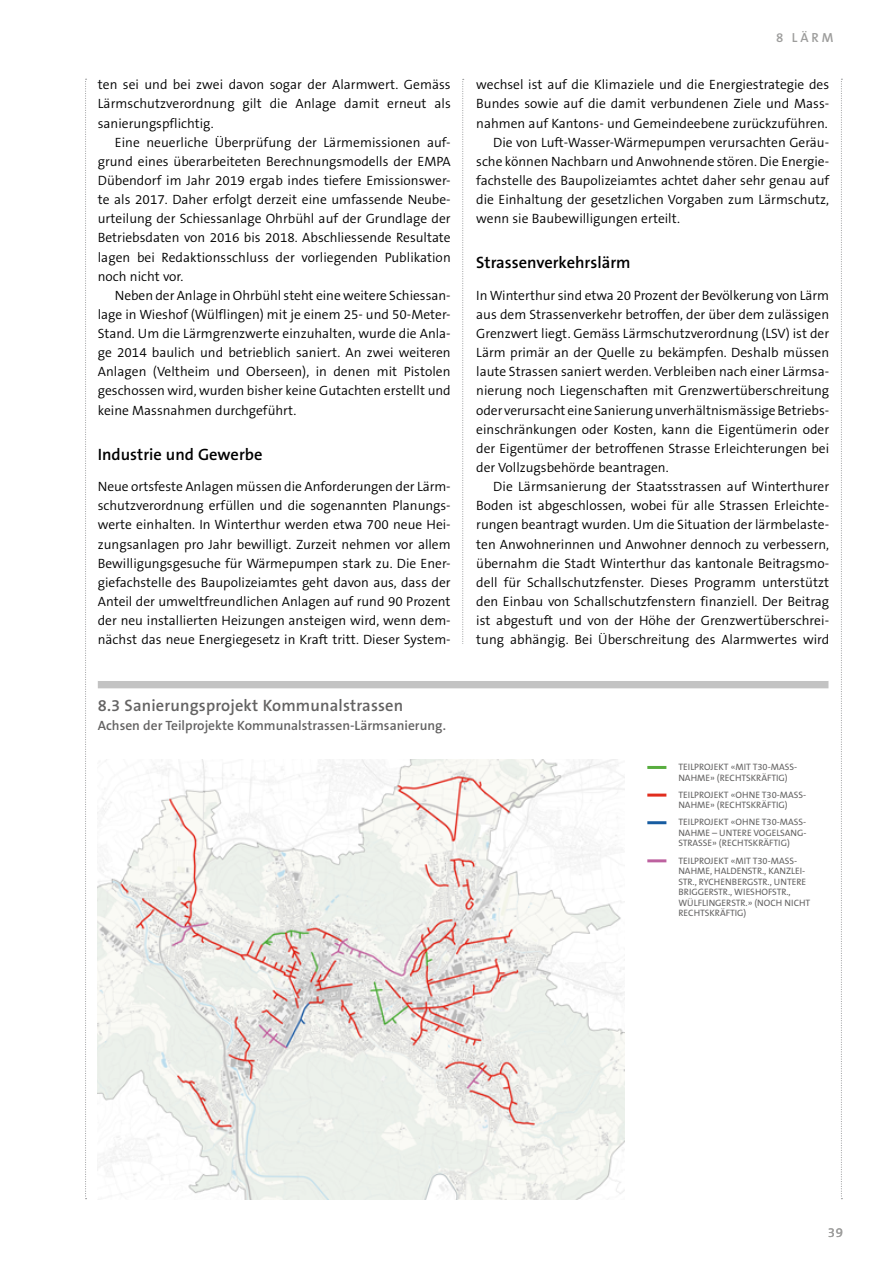
<style>
.page{position:relative;width:893px;height:1263px;background:#fff}
.page>*{position:absolute;margin:0;border:0;box-sizing:border-box;transform-origin:0 0}
.Zwischentitel_klein{font:600 16.5px "The Sans B6";color:#000}
.t1{font:600 16.5px "The Sans B6";letter-spacing:.01em;color:#646363}
.Lauftext_mit_Einzug{font:300 13.5px/19.2px "The Sans B4";color:#000;text-align:justify}
.Lauftext_ohne_Einzug{font:300 13.5px/19.2px "The Sans B4";color:#000;text-align:justify}
.t2{font:600 13.5px "The Sans B6";color:#646363}
.t3{font:600 13.2px "The Sans B6";color:#9d9d9c}
.t4{font:13.2px "The Sans B5 Plain";color:#9d9d9c}
.t5{font:9.3px/10.5px "The Sans B5 Plain";color:#646363}
</style>
<div class="page">
<svg style="left:85px;top:79px;width:2px;height:1120px"></svg>
<svg style="left:462px;top:79px;width:2px;height:565px"></svg>
<svg style="left:841px;top:79px;width:1px;height:1120px"></svg>
<img style="left:98px;top:759px;width:526px;height:440px">
<div style="left:98px;top:681px;width:730px;height:7px;background:#c3c3c3"></div>
<hr style="left:647px;top:766px;width:19px;height:3px;background:#58ad3f">
<hr style="left:647px;top:793px;width:19px;height:3px;background:#e12d1e">
<hr style="left:647px;top:821px;width:19px;height:3px;background:#175ca1">
<hr style="left:647px;top:859px;width:19px;height:3px;background:#bd619f">
<p class="Lauftext_mit_Einzug" style="left:98px;top:76px;width:355px">ten sei und bei zwei davon sogar der Alarmwert. Gemäss Lärmschutzverordnung gilt die Anlage damit erneut als sanierungspflichtig.</p>
<p class="Lauftext_mit_Einzug" style="left:98px;top:133px;width:354px;text-indent:17px">Eine neuerliche Überprüfung der Lärmemissionen auf&shy;grund eines überarbeiteten Berechnungsmodells der EMPA Dübendorf im Jahr 2019 ergab indes tiefere Emissionswer&shy;te als 2017. Daher erfolgt derzeit eine umfassende Neube&shy;urteilung der Schiessanlage Ohrbühl auf der Grundlage der Betriebsdaten von 2016 bis 2018. Abschliessende Resultate lagen bei Redaktionsschluss der vorliegenden Publikation noch nicht vor.</p>
<p class="Lauftext_mit_Einzug" style="left:98px;top:286px;width:354px;text-indent:17px">Neben der Anlage in Ohrbühl steht eine weitere Schiessan&shy;lage in Wieshof (Wülflingen) mit je einem 25- und 50-Meter-Stand. Um die Lärmgrenzwerte einzuhalten, wurde die Anla&shy;ge 2014 baulich und betrieblich saniert. An zwei weiteren Anlagen (Veltheim und Oberseen), in denen mit Pistolen geschossen wird, wurden bisher keine Gutachten erstellt und keine Massnahmen durchgeführt.</p>
<p class="Zwischentitel_klein" style="left:98px;top:445px;width:166px">Industrie und Gewerbe</p>
<p class="Lauftext_ohne_Einzug" style="left:98px;top:477px;width:354px">Neue ortsfeste Anlagen müssen die Anforderungen der Lärm&shy;schutzverordnung erfüllen und die sogenannten Planungs&shy;werte einhalten. In Winterthur werden etwa 700 neue Hei&shy;zungsanlagen pro Jahr bewilligt. Zurzeit nehmen vor allem Bewilligungsgesuche für Wärmepumpen stark zu. Die Ener&shy;giefachstelle des Baupolizeiamtes geht davon aus, dass der Anteil der umweltfreundlichen Anlagen auf rund 90 Prozent der neu installierten Heizungen ansteigen wird, wenn dem&shy;nächst das neue Energiegesetz in Kraft tritt. Dieser System-</p>
<p class="t1" style="left:98px;top:697px;width:307px">8.3 Sanierungsprojekt Kommunalstrassen</p>
<p class="t2" style="left:98px;top:718px;width:350px">Achsen der Teilprojekte Kommunalstrassen-Lärmsanierung.</p>
<p class="t3" style="left:776px;top:30px;width:59px">8 LÄRM</p>
<p class="Lauftext_ohne_Einzug" style="left:476px;top:76px;width:354px">wechsel ist auf die Klimaziele und die Energiestrategie des Bundes sowie auf die damit verbundenen Ziele und Mass&shy;nahmen auf Kantons- und Gemeindeebene zurückzuführen.</p>
<p class="Lauftext_mit_Einzug" style="left:476px;top:133px;width:354px;text-indent:17px">Die von Luft-Wasser-Wärmepumpen verursachten Geräu&shy;sche können Nachbarn und Anwohnende stören. Die Energie&shy;fachstelle des Baupolizeiamtes achtet daher sehr genau auf die Einhaltung der gesetzlichen Vorgaben zum Lärmschutz, wenn sie Baubewilligungen erteilt.</p>
<p class="Zwischentitel_klein" style="left:476px;top:254px;width:156px">Strassenverkehrslärm</p>
<p class="Lauftext_ohne_Einzug" style="left:476px;top:286px;width:354px">In Winterthur sind etwa 20 Prozent der Bevölkerung von Lärm aus dem Strassenverkehr betroffen, der über dem zulässigen Grenzwert liegt. Gemäss Lärmschutzverordnung (LSV) ist der Lärm primär an der Quelle zu bekämpfen. Deshalb müssen laute Strassen saniert werden. Verbleiben nach einer Lärmsa&shy;nierung noch Liegenschaften mit Grenzwertüberschreitung oder verursacht eine Sanierung unverhältnismässige Betriebs&shy;einschränkungen oder Kosten, kann die Eigentümerin oder der Eigentümer der betroffenen Strasse Erleichterungen bei der Vollzugsbehörde beantragen.</p>
<p class="Lauftext_mit_Einzug" style="left:476px;top:477px;width:355px;text-indent:17px">Die Lärmsanierung der Staatsstrassen auf Winterthurer Boden ist abgeschlossen, wobei für alle Strassen Erleichte&shy;rungen beantragt wurden. Um die Situation der lärmbelaste&shy;ten Anwohnerinnen und Anwohner dennoch zu verbessern, übernahm die Stadt Winterthur das kantonale Beitragsmo&shy;dell für Schallschutzfenster. Dieses Programm unterstützt den Einbau von Schallschutzfenstern finanziell. Der Beitrag ist abgestuft und von der Höhe der Grenzwertüberschrei&shy;tung abhängig. Bei Überschreitung des Alarmwertes wird</p>
<p class="t5" style="left:678px;top:762px;width:119px">TEILPROJEKT «MIT T30-MASS-<br>NAHME» (RECHTSKRÄFTIG)</p>
<p class="t5" style="left:678px;top:790px;width:129px">TEILPROJEKT «OHNE T30-MASS-<br>NAHME» (RECHTSKRÄFTIG)</p>
<p class="t5" style="left:678px;top:817px;width:130px;text-align:justify">TEILPROJEKT «OHNE T30-MASS-NAHME – UNTERE VOGELSANG-STRASSE» (RECHTSKRÄFTIG)</p>
<p class="t5" style="left:678px;top:855px;width:134px">TEILPROJEKT «MIT T30-MASS-<br>NAHME, HALDENSTR., KANZLEI-<br>STR., RYCHENBERGSTR., UNTERE<br>BRIGGERSTR., WIESHOFSTR.,<br>WÜLFLINGERSTR.» (NOCH NICHT<br>RECHTSKRÄFTIG)</p>
<p class="t4" style="left:828px;top:1225px;width:17px">39</p>
</div>
